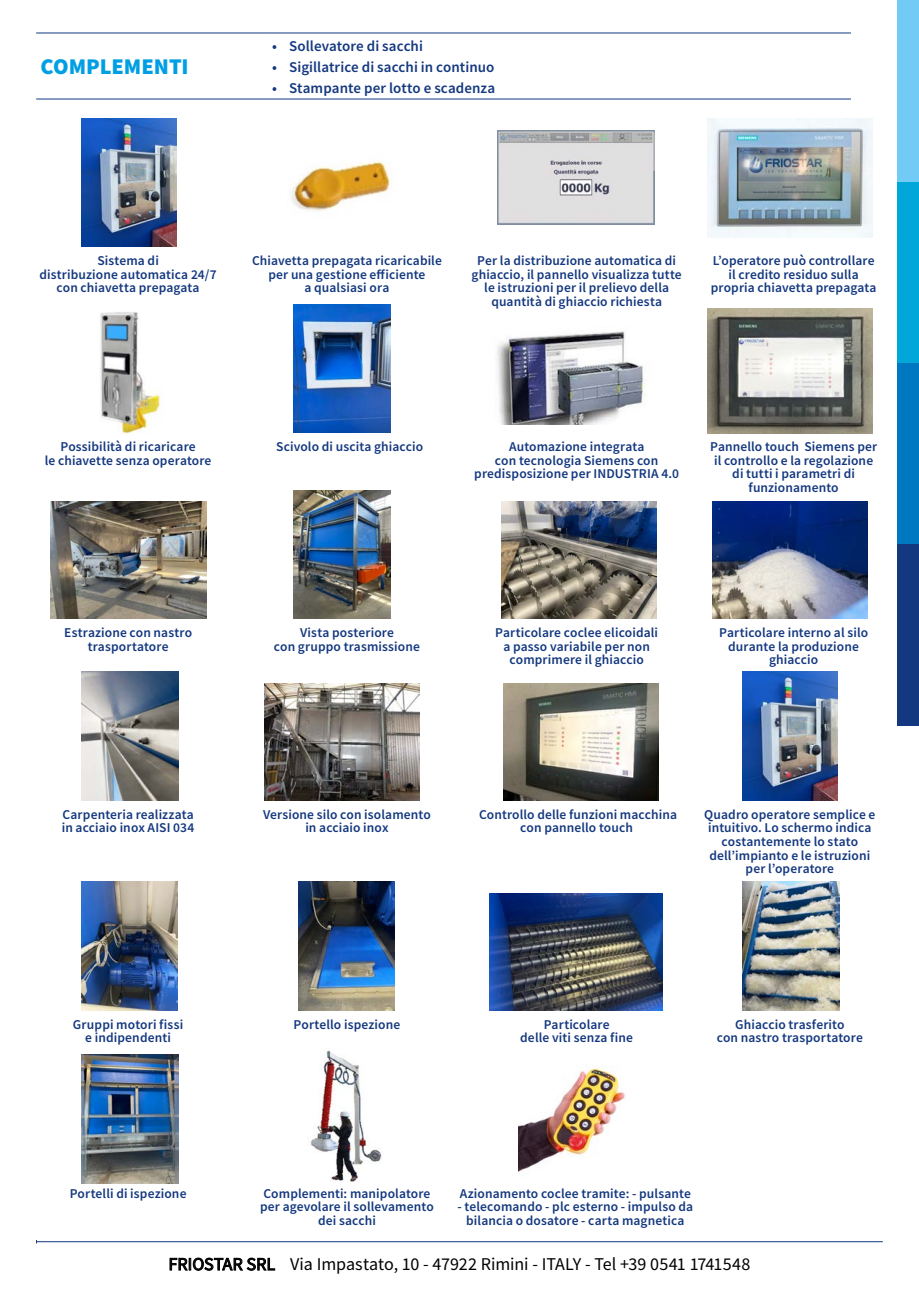
<style>
.page{position:relative;width:919px;height:1289px;background:#fff}
.page>*{position:absolute;margin:0;border:0;box-sizing:border-box;transform-origin:0 0}
.t1{font:900 22.5px "Source Sans Pro";color:#009fe3}
.t2{font:18px "Source Sans Pro";letter-spacing:-.005em;color:#000}
.t3{font:600 15px "Source Sans Pro";letter-spacing:.005em;color:#14387f}
.t4{font:600 13.5px/13.5px "Source Sans Pro";letter-spacing:.01em;color:#14387f;text-align:center}
</style>
<div class="page">
<div style="left:897px;top:0;width:21px;height:182px;background:#71cbf4"></div>
<div style="left:897px;top:182px;width:21px;height:181px;background:#00a7d8"></div>
<div style="left:897px;top:363px;width:21px;height:181px;background:#0078c1"></div>
<div style="left:897px;top:544px;width:21px;height:182px;background:#14387f"></div>
<svg style="left:170px;top:1257px;width:105px;height:13px"></svg>
<hr style="left:37px;top:1241px;width:845px;height:1px;background:#14387f">
<hr style="left:36px;top:33px;width:232px;height:1px;background:#14387f">
<hr style="left:268px;top:33px;width:582px;height:1px;background:#14387f">
<hr style="left:36px;top:99px;width:232px;height:1px;background:#14387f">
<hr style="left:268px;top:99px;width:582px;height:1px;background:#14387f">
<img style="left:82px;top:118px;width:94px;height:129px">
<img style="left:743px;top:671px;width:94px;height:129px">
<img style="left:290px;top:161px;width:101px;height:50px">
<img style="left:707px;top:119px;width:165px;height:118px">
<img style="left:100px;top:312px;width:63px;height:122px">
<img style="left:294px;top:304px;width:96px;height:129px">
<img style="left:497px;top:331px;width:150px;height:93px">
<img style="left:707px;top:308px;width:165px;height:125px">
<img style="left:51px;top:501px;width:156px;height:117px">
<img style="left:294px;top:490px;width:96px;height:128px">
<img style="left:501px;top:501px;width:155px;height:117px">
<img style="left:712px;top:501px;width:155px;height:117px">
<img style="left:82px;top:671px;width:96px;height:129px">
<img style="left:264px;top:683px;width:156px;height:117px">
<img style="left:503px;top:683px;width:155px;height:117px">
<img style="left:82px;top:881px;width:95px;height:129px">
<img style="left:298px;top:881px;width:96px;height:129px">
<img style="left:490px;top:893px;width:172px;height:117px">
<img style="left:743px;top:881px;width:96px;height:129px">
<img style="left:82px;top:1054px;width:96px;height:129px">
<img style="left:311px;top:1050px;width:71px;height:132px">
<img style="left:497px;top:130px;width:157px;height:94px">
<img style="left:519px;top:1066px;width:106px;height:106px">
<h1 class="t1" style="left:40px;top:51px;width:150px">COMPLEMENTI</h1>
<p class="t3" style="left:272px;top:36px;width:152px">• Sollevatore di sacchi</p>
<p class="t3" style="left:272px;top:57px;width:224px">• Sigillatrice di sacchi in continuo</p>
<p class="t3" style="left:272px;top:78px;width:224px">• Stampante per lotto e scadenza</p>
<p class="t4" style="left:39px;top:254px;width:179px">Sistema di<br>distribuzione automatica 24/7 con chiavetta prepagata</p>
<p class="t4" style="left:252px;top:254px;width:191px">Chiavetta prepagata ricaricabile per una gestione efficiente<br>a qualsiasi ora</p>
<p class="t4" style="left:710px;top:254px;width:167px">L’operatore può controllare il credito residuo sulla propria chiavetta prepagata</p>
<p class="t4" style="left:471px;top:254px;width:212px">Per la distribuzione automatica di ghiaccio, il pannello visualizza tutte le istruzioni per il prelievo della quantità di ghiaccio richiesta</p>
<p class="t4" style="left:45px;top:440px;width:168px">Possibilità di ricaricare<br>le chiavette senza operatore</p>
<p class="t4" style="left:276px;top:440px;width:148px">Scivolo di uscita ghiaccio</p>
<p class="t4" style="left:710px;top:440px;width:169px">Pannello touch Siemens per il controllo e la regolazione di tutti i parametri di funzionamento</p>
<p class="t4" style="left:474px;top:440px;width:206px">Automazione integrata<br>con tecnologia Siemens con predisposizione per INDUSTRIA 4.0</p>
<p class="t4" style="left:64px;top:626px;width:129px">Estrazione con nastro trasportatore</p>
<p class="t4" style="left:274px;top:626px;width:147px">Vista posteriore<br>con gruppo trasmissione</p>
<p class="t4" style="left:719px;top:626px;width:150px">Particolare interno al silo durante la produzione ghiaccio</p>
<p class="t4" style="left:495px;top:626px;width:164px">Particolare coclee elicoidali a passo variabile per non comprimere il ghiaccio</p>
<p class="t4" style="left:479px;top:807px;width:199px">Controllo delle funzioni macchina con pannello touch</p>
<p class="t4" style="left:62px;top:807px;width:134px;text-align:left">Carpenteria realizzata in acciaio inox AISI 034</p>
<p class="t4" style="left:263px;top:807px;width:169px">Versione silo con isolamento in acciaio inox</p>
<p class="t4" style="left:704px;top:807px;width:173px">Quadro operatore semplice e intuitivo. Lo schermo indica costantemente lo stato dell’impianto e le istruzioni per l’operatore</p>
<p class="t4" style="left:73px;top:1017px;width:112px">Gruppi motori fissi e indipendenti</p>
<p class="t4" style="left:293px;top:1017px;width:108px">Portello ispezione</p>
<p class="t4" style="left:716px;top:1017px;width:147px">Ghiaccio trasferito<br>con nastro trasportatore</p>
<p class="t4" style="left:520px;top:1017px;width:114px">Particolare<br>delle viti senza fine</p>
<p class="t4" style="left:70px;top:1186px;width:118px">Portelli di ispezione</p>
<p class="t4" style="left:260px;top:1186px;width:175px">Complementi: manipolatore per agevolare il sollevamento dei sacchi</p>
<p class="t4" style="left:459px;top:1186px;width:233px">Azionamento coclee tramite: - pulsante</p>
<p class="t4" style="left:457px;top:1199px;width:237px">- telecomando - plc esterno - impulso da bilancia o dosatore - carta magnetica</p>
<h2 class="t2" style="left:168px;top:1252px;width:583px">FRIOSTAR SRL Via Impastato, 10 - 47922 Rimini - ITALY - Tel +39 0541 1741548</h2>
</div>
